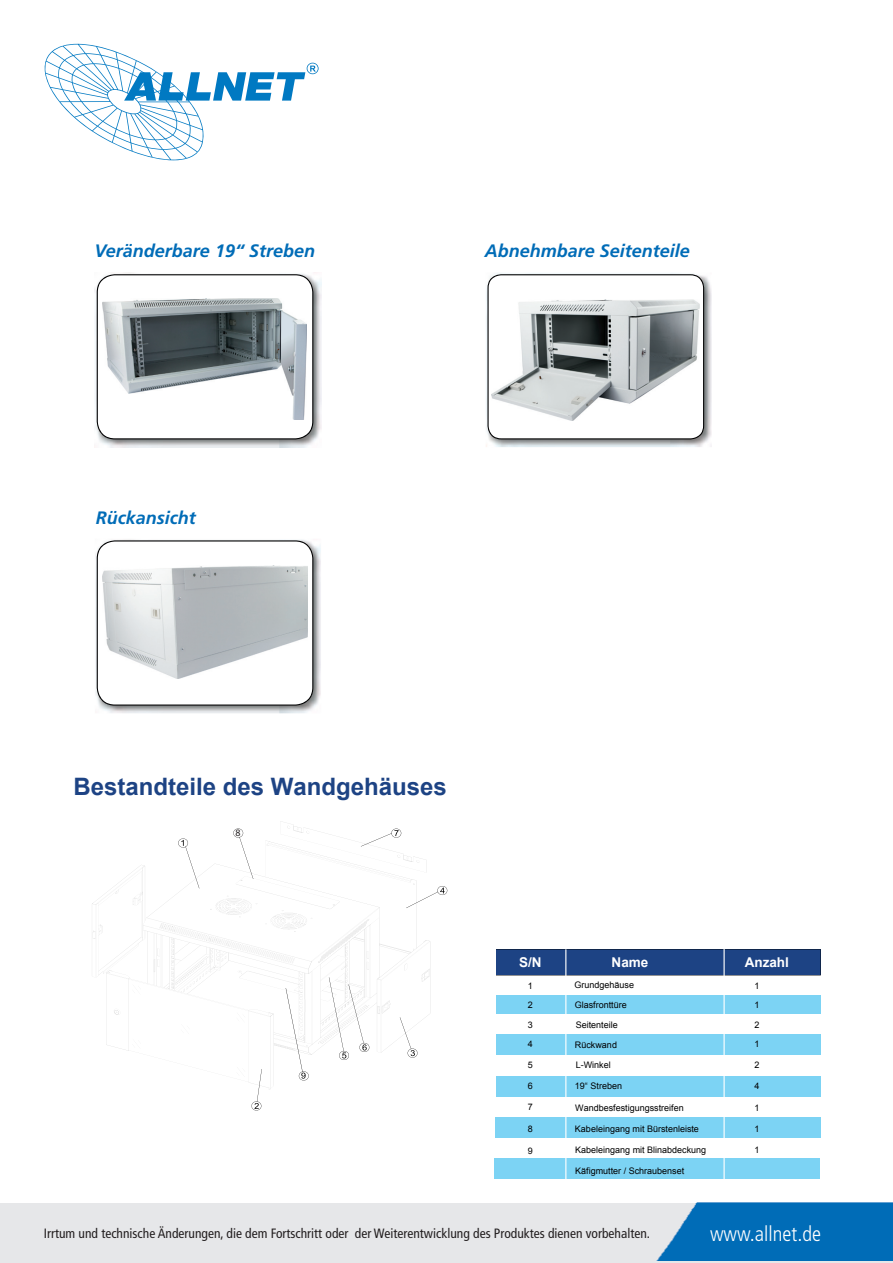
<style>
.page{position:relative;width:893px;height:1263px;background:#fff}
.page>*{position:absolute;margin:0;border:0;box-sizing:border-box;transform-origin:0 0}
.t1{font:700 24px "Arial";color:#1d4384}
.t2{font:300 condensed 21px "Frutiger LT Std";color:#fff}
.t3{font:italic 700 18px "Frutiger LT Std";color:#006cb7}
.t4{font:condensed 13.5px "Frutiger LT Std";color:#231f20}
.t5{font:700 13.5px "Arial";color:#fff}
.t6{font:9.9px "Myriad Pro";color:#231f20}
.t7{font:9px/19.5px "Arial";color:#000001;text-align:justify}
</style>
<div class="page">
<div style="left:0;top:1203px;width:893px;height:60px;background:#e6e7e9"></div>
<img style="left:656px;top:1202px;width:237px;height:59px">
<svg style="left:45px;top:44px;width:274px;height:116px"></svg>
<svg style="left:252px;top:1101px;width:9px;height:9px"></svg>
<img style="left:95px;top:273px;width:226px;height:174px">
<svg style="left:97px;top:274px;width:216px;height:165px"></svg>
<img style="left:95px;top:539px;width:226px;height:174px">
<svg style="left:97px;top:540px;width:216px;height:166px"></svg>
<img style="left:486px;top:273px;width:226px;height:174px">
<svg style="left:487px;top:274px;width:217px;height:165px"></svg>
<div style="left:496px;top:949px;width:325px;height:26px;background:#1d4384"></div>
<div style="left:496px;top:995px;width:324px;height:19px;background:#7cd3f4"></div>
<div style="left:496px;top:1035px;width:324px;height:20px;background:#7cd3f4"></div>
<div style="left:496px;top:1076px;width:324px;height:20px;background:#7cd3f4"></div>
<div style="left:495px;top:1117px;width:325px;height:21px;background:#7cd3f4"></div>
<div style="left:495px;top:1158px;width:325px;height:21px;background:#7cd3f4"></div>
<hr style="left:565px;top:949px;width:1px;height:235px;background:#fff">
<hr style="left:723px;top:949px;width:2px;height:237px;background:#fff">
<svg style="left:93px;top:821px;width:354px;height:267px"></svg>
<img style="left:491px;top:299px;width:208px;height:122px">
<img style="left:103px;top:565px;width:204px;height:114px">
<h3 class="t3" style="left:95px;top:240px;width:222px">Veränderbare 19“ Streben</h3>
<h3 class="t3" style="left:485px;top:240px;width:207px">Abnehmbare Seitenteile</h3>
<h3 class="t3" style="left:96px;top:507px;width:101px">Rückansicht</h3>
<h1 class="t1" style="left:73px;top:771px;width:375px">Bestandteile des Wandgehäuses</h1>
<p class="t6" style="left:236px;top:827px;width:7px">8</p>
<h3 class="t5" style="left:519px;top:953px;width:24px">S/N</h3>
<h3 class="t5" style="left:612px;top:953px;width:38px">Name</h3>
<h3 class="t5" style="left:745px;top:953px;width:46px">Anzahl</h3>
<p class="t7" style="left:528px;top:976px;width:7px">1<br>2<br>3<br>4</p>
<p class="t7" style="left:528px;top:1055px;width:7px">5</p>
<p class="t7" style="left:528px;top:1076px;width:7px">6</p>
<p class="t7" style="left:528px;top:1098px;width:7px">7</p>
<p class="t7" style="left:528px;top:1119px;width:7px">8</p>
<p class="t7" style="left:528px;top:1141px;width:7px">9</p>
<p class="t7" style="left:575px;top:975px;width:61px">Grundgehäuse</p>
<p class="t7" style="left:754px;top:976px;width:7px">1<br>1</p>
<p class="t7" style="left:754px;top:1034px;width:7px">1</p>
<p class="t7" style="left:575px;top:995px;width:54px">Glasfronttüre</p>
<p class="t7" style="left:576px;top:1015px;width:44px">Seitenteile</p>
<p class="t7" style="left:754px;top:1015px;width:7px">2</p>
<p class="t7" style="left:575px;top:1035px;width:44px">Rückwand</p>
<p class="t7" style="left:754px;top:1055px;width:7px">2</p>
<p class="t7" style="left:576px;top:1055px;width:37px">L-Winkel</p>
<p class="t7" style="left:575px;top:1076px;width:49px">19“ Streben</p>
<p class="t7" style="left:575px;top:1098px;width:110px">Wandbesfestigungsstreifen</p>
<p class="t7" style="left:575px;top:1119px;width:125px">Kabeleingang mit Bürstenleiste</p>
<p class="t7" style="left:575px;top:1140px;width:133px">Kabeleingang mit Blinabdeckung</p>
<p class="t7" style="left:575px;top:1161px;width:111px">Käfigmutter / Schraubenset</p>
<p class="t7" style="left:754px;top:1076px;width:7px">4</p>
<p class="t7" style="left:754px;top:1098px;width:7px">1</p>
<p class="t7" style="left:754px;top:1119px;width:7px">1</p>
<p class="t7" style="left:754px;top:1140px;width:7px">1</p>
<h3 class="t4" style="left:44px;top:1225px;width:608px">Irrtum und technische Änderungen, die dem Fortschritt oder der Weiterentwicklung des Produktes dienen vorbehalten.</h3>
<h2 class="t2" style="left:710px;top:1221px;width:113px">www.allnet.de</h2>
</div>
